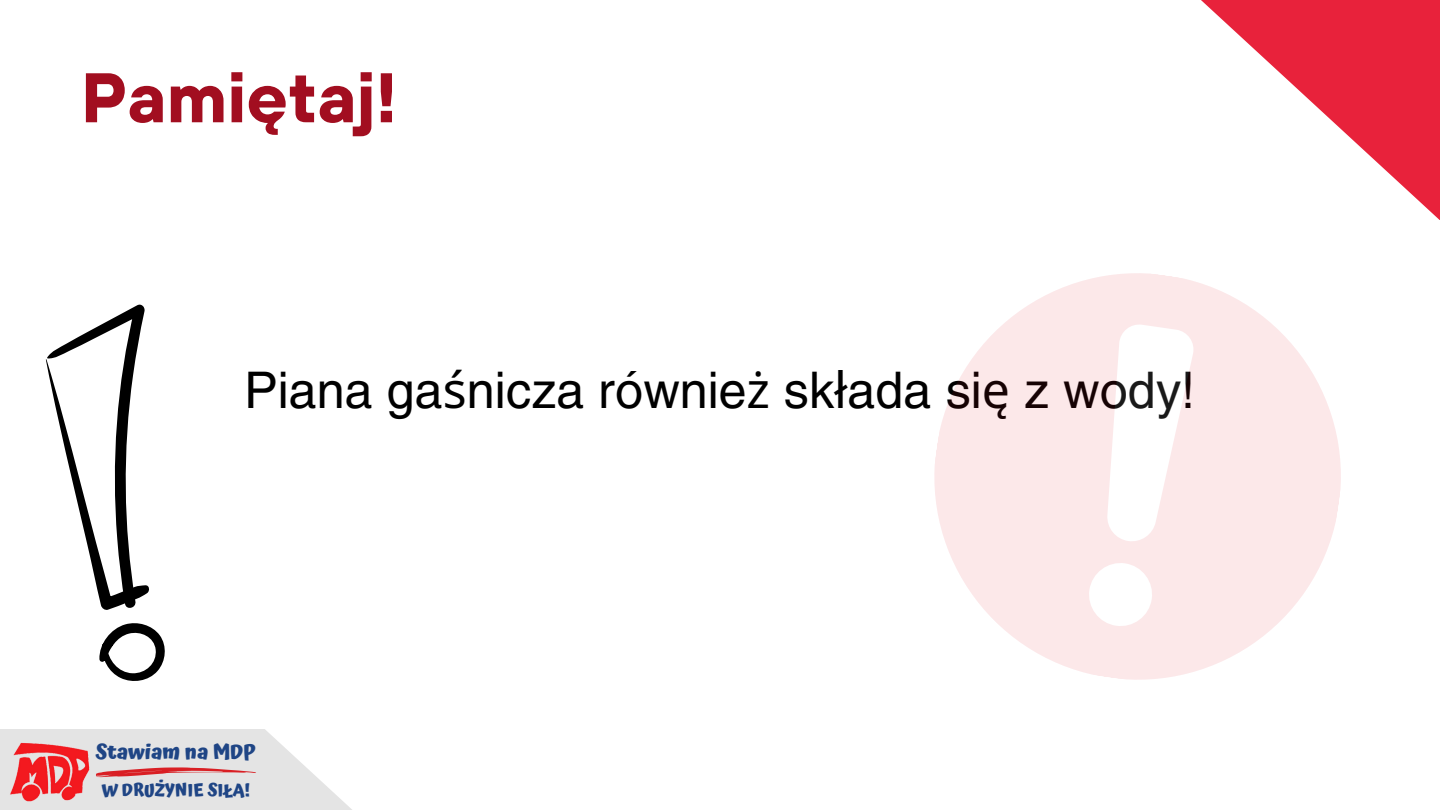
<style>
.page{position:relative;width:1440px;height:810px;background:#fff}
.page>*{position:absolute;margin:0;border:0;box-sizing:border-box;transform-origin:0 0}
.t1{font:700 70px "TT Hoves";color:#a20e20}
.t2{font:50px "Helios";color:#000}
.t3{font:700 20.5px "Atma";color:#1f4585}
.t4{font:700 17.5px "Atma";color:#1f4585}
.s1{font-family:"Noto Sans"}
</style>
<div class="page">
<svg style="left:1201px;top:0;width:239px;height:220px"></svg>
<svg style="left:0;top:729px;width:352px;height:81px;background:#e8cece"></svg>
<svg style="left:934px;top:273px;width:407px;height:407px;fill:#fce8e9"></svg>
<svg style="left:1091px;top:322px;width:106px;height:224px"></svg>
<svg style="left:1085px;top:559px;width:71px;height:71px"></svg>
<svg style="left:59px;top:304px;width:86px;height:44px"></svg>
<svg style="left:45px;top:348px;width:120px;height:333px"></svg>
<p class="t1" style="left:81px;top:52px;width:318px">Pamiętaj!</p>
<h1 class="t2" style="left:245px;top:359px;width:952px">Piana ga<span class="s1">ś</span>nicza równie<span class="s1">ż</span> sk<span class="s1">ł</span>ada si<span class="s1">ę</span> z wody!</h1>
<p class="t3" style="left:96px;top:740px;width:162px">Stawiam na MDP</p>
<h2 class="t4" style="left:102px;top:779px;width:150px">W DRUŻYNIE SIŁA!</h2>
</div>
